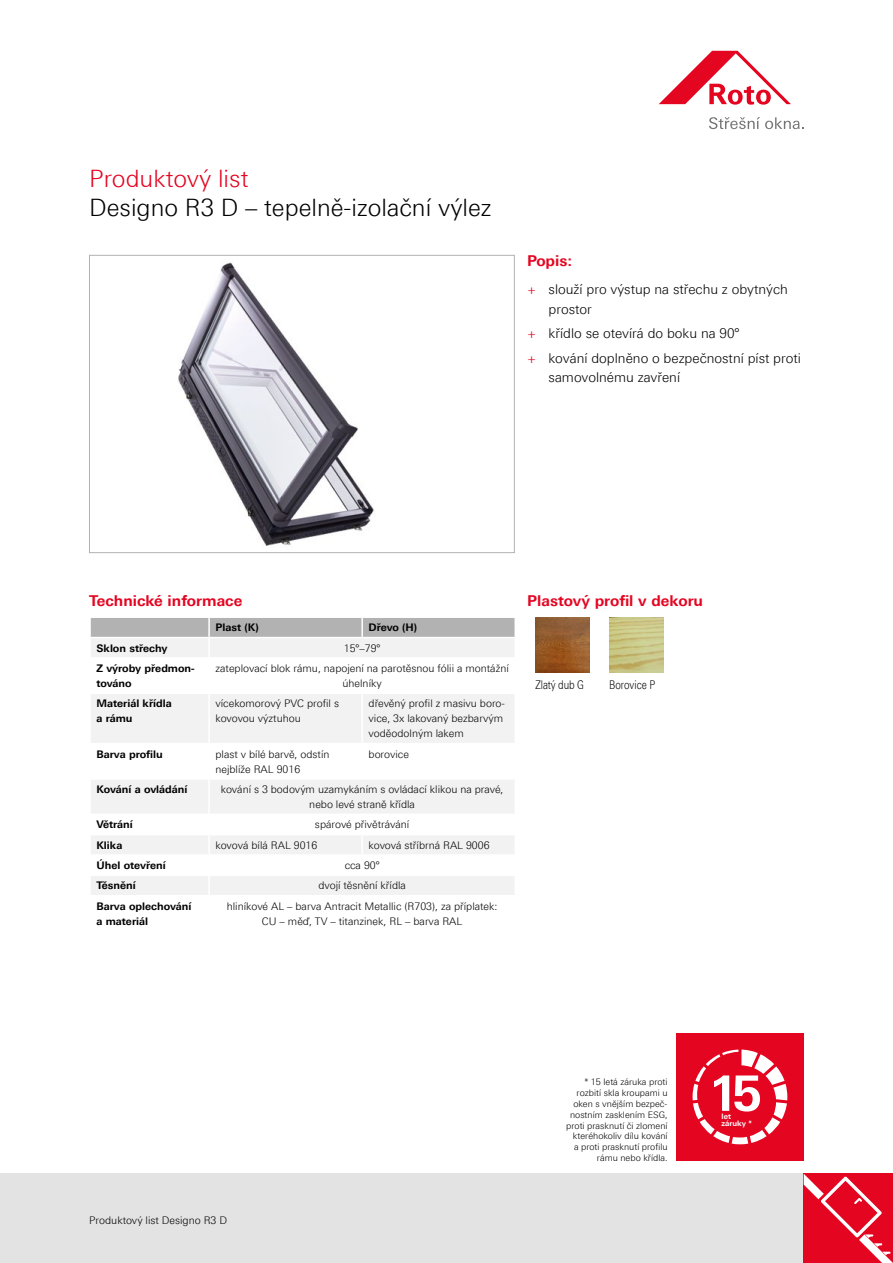
<style>
.page{position:relative;width:893px;height:1263px;background:#fff}
.page>*{position:absolute;margin:0;border:0;box-sizing:border-box;transform-origin:0 0}
.t1{font:300 24px "LT Univers Basic";color:#000}
.t2{font:300 24px "LT Univers Basic";color:#e40521}
.t3{font:700 15px "LT Univers Basic";color:#e40521}
.t4{font:300 13.5px/19.8px "LT Univers Basic";color:#000}
.t5{font:300 12px "LT Univers Basic";letter-spacing:-.01em;color:#000;scale:.8 1}
.t6{font:300 10.5px/15px "LT Univers Basic";color:#000;text-align:center}
.t7{font:700 10.5px/15px "LT Univers Basic";color:#000}
.t8{font:300 9px/10.8px "LT Univers Basic";color:#000;text-align:right}
.t9{font:700 7.5px/7.5px "LT Univers Basic";color:#fff}
.s1{color:#e40521}
</style>
<div class="page">
<div style="left:0;top:1174px;width:893px;height:89px;background:#e3e3e3"></div>
<svg style="left:659px;top:51px;width:132px;height:54px"></svg>
<svg style="left:709px;top:117px;width:95px;height:12px"></svg>
<img style="left:178px;top:262px;width:196px;height:284px">
<div style="left:89px;top:255px;width:425px;height:298px;border:1px solid #b3b2b2"></div>
<svg style="left:804px;top:1174px;width:89px;height:89px;background:#e7273f"></svg>
<div style="left:676px;top:1033px;width:128px;height:128px;background:#e40521"></div>
<svg style="left:693px;top:1049px;width:94px;height:95px"></svg>
<svg style="left:91px;top:694px;width:423px;height:201px;fill:#f2f2f2"></svg>
<hr style="left:208px;top:694px;width:2px;height:49px;background:#fff">
<hr style="left:361px;top:694px;width:2px;height:49px;background:#fff">
<hr style="left:89px;top:743px;width:120px;height:1px;background:#fff">
<hr style="left:209px;top:743px;width:153px;height:1px;background:#fff">
<hr style="left:208px;top:744px;width:2px;height:34px;background:#fff">
<hr style="left:362px;top:743px;width:154px;height:1px;background:#fff">
<hr style="left:361px;top:744px;width:2px;height:34px;background:#fff">
<hr style="left:89px;top:778px;width:120px;height:2px;background:#fff">
<hr style="left:89px;top:813px;width:120px;height:2px;background:#fff">
<hr style="left:89px;top:834px;width:120px;height:1px;background:#fff">
<svg style="left:361px;top:835px;width:2px;height:19px"></svg>
<hr style="left:89px;top:854px;width:120px;height:2px;background:#fff">
<hr style="left:89px;top:874px;width:120px;height:2px;background:#fff">
<hr style="left:209px;top:778px;width:153px;height:2px;background:#fff">
<hr style="left:208px;top:780px;width:2px;height:33px;background:#fff">
<hr style="left:362px;top:778px;width:154px;height:2px;background:#fff">
<hr style="left:209px;top:813px;width:153px;height:2px;background:#fff">
<hr style="left:362px;top:813px;width:154px;height:2px;background:#fff">
<hr style="left:209px;top:834px;width:153px;height:1px;background:#fff">
<hr style="left:362px;top:834px;width:154px;height:1px;background:#fff">
<svg style="left:90px;top:617px;width:425px;height:40px"></svg>
<hr style="left:209px;top:854px;width:153px;height:2px;background:#fff">
<hr style="left:362px;top:854px;width:154px;height:2px;background:#fff">
<hr style="left:209px;top:874px;width:153px;height:2px;background:#fff">
<svg style="left:208px;top:815px;width:2px;height:80px"></svg>
<hr style="left:362px;top:874px;width:154px;height:2px;background:#fff">
<img style="left:536px;top:617px;width:53px;height:55px">
<img style="left:609px;top:617px;width:54px;height:55px">
<h1 class="t2" style="left:89px;top:165px;width:161px">Produktový list</h1>
<h1 class="t1" style="left:89px;top:194px;width:404px">Designo R3 D – tepelně-izolační výlez</h1>
<h2 class="t3" style="left:527px;top:252px;width:46px">Popis:</h2>
<p class="t4" style="left:549px;top:280px;width:241px;text-indent:-21px"><span class="s1">+</span> slouží pro výstup na střechu z obytných prostor</p>
<p class="t4" style="left:527px;top:321px;width:275px;line-height:24.2px"><span class="s1">+</span> křídlo se otevírá do boku na 90°<br><span class="s1">+</span> kování doplněno o bezpečnostní píst proti</p>
<p class="t4" style="left:549px;top:368px;width:133px">samovolnému zavření</p>
<h2 class="t3" style="left:89px;top:592px;width:155px">Technické informace</h2>
<p class="t7" style="left:215px;top:620px;width:45px">Plast (K)</p>
<p class="t7" style="left:369px;top:620px;width:50px">Dřevo (H)</p>
<p class="t7" style="left:96px;top:640px;width:73px">Sklon střechy</p>
<p class="t6" style="left:344px;top:640px;width:38px">15°–79°</p>
<p class="t7" style="left:96px;top:660px;width:100px">Z výroby předmon&shy;továno</p>
<p class="t6" style="left:216px;top:660px;width:295px">zateplovací blok rámu, napojení na parotěsnou fólii a montážní úhelníky</p>
<p class="t7" style="left:96px;top:696px;width:77px">Materiál křídla a rámu</p>
<p class="t6" style="left:215px;top:696px;width:125px;text-align:left">vícekomorový PVC profil s kovovou výztuhou</p>
<p class="t6" style="left:369px;top:696px;width:138px;text-align:left">dřevěný profil z masivu boro&shy;vice, 3x lakovaný bezbarvým voděodolným lakem</p>
<p class="t7" style="left:96px;top:746px;width:68px">Barva profilu</p>
<p class="t6" style="left:215px;top:746px;width:116px;text-align:left">plast v bílé barvě, odstín nejblíže RAL 9016</p>
<p class="t6" style="left:369px;top:746px;width:42px">borovice</p>
<p class="t7" style="left:96px;top:782px;width:93px">Kování a ovládání</p>
<p class="t6" style="left:221px;top:782px;width:284px">kování s 3 bodovým uzamykáním s ovládací klikou na pravé, nebo levé straně křídla</p>
<p class="t7" style="left:96px;top:817px;width:38px">Větrání</p>
<p class="t6" style="left:315px;top:817px;width:96px">spárové přivětrávání</p>
<p class="t7" style="left:96px;top:837px;width:28px">Klika</p>
<p class="t6" style="left:215px;top:837px;width:103px">kovová bílá RAL 9016</p>
<p class="t6" style="left:369px;top:837px;width:123px">kovová stříbrná RAL 9006</p>
<p class="t7" style="left:96px;top:858px;width:71px">Úhel otevření</p>
<p class="t6" style="left:345px;top:858px;width:36px">cca 90°</p>
<p class="t7" style="left:96px;top:878px;width:41px">Těsnění</p>
<p class="t6" style="left:318px;top:878px;width:89px">dvojí těsnění křídla</p>
<p class="t7" style="left:96px;top:898px;width:97px">Barva oplechování a materiál</p>
<p class="t6" style="left:227px;top:898px;width:272px">hliníkové AL – barva Antracit Metallic (R703), za příplatek:<br>CU – měď, TV – titanzinek, RL – barva RAL</p>
<h2 class="t3" style="left:527px;top:592px;width:177px">Plastový profil v dekoru</h2>
<p class="t5" style="left:536px;top:677px;width:62px">Zlatý dub G</p>
<p class="t5" style="left:609px;top:677px;width:59px">Borovice P</p>
<p class="t6" style="left:89px;top:1212px;width:139px">Produktový list Designo R3 D</p>
<p class="t8" style="left:566px;top:1077px;width:103px">* 15 letá záruka proti rozbití skla kroupami u oken s vnějším bezpeč&shy;nostním zasklením ESG, proti prasknutí či zlomení kteréhokoliv dílu kování a proti prasknutí profilu rámu nebo křídla.</p>
<p class="t9" style="left:722px;top:1112px;width:32px">let záruky *</p>
</div>
